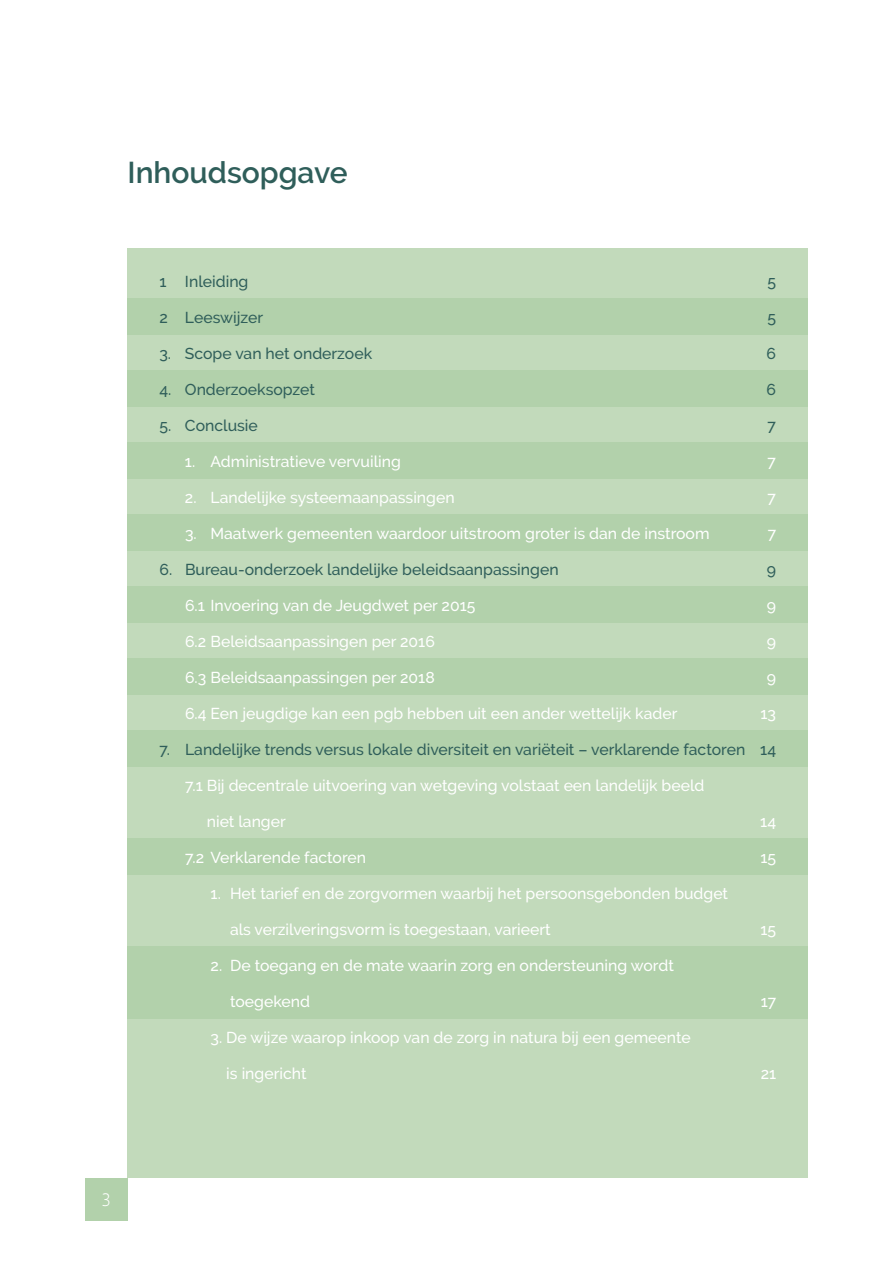
<style>
.page{position:relative;width:893px;height:1263px;background:#fff}
.page>*{position:absolute;margin:0;border:0;box-sizing:border-box;transform-origin:0 0}
.t1{font:600 30px "Raleway";color:#2f5e5a}
.t2{font:300 18px "Zen New";color:#fff}
.t3{font:500 15.75px "Raleway";color:#fff}
.t4{font:500 15.75px "Raleway";color:#2f5e5a}
</style>
<div class="page">
<div style="left:85px;top:1178px;width:43px;height:42px;background:#b2d1ab"></div>
<div style="left:128px;top:248px;width:680px;height:930px;background:#c2dabb"></div>
<div style="left:128px;top:299px;width:680px;height:36px;background:#b2d1ab"></div>
<div style="left:128px;top:443px;width:680px;height:36px;background:#b2d1ab"></div>
<div style="left:128px;top:515px;width:680px;height:36px;background:#b2d1ab"></div>
<div style="left:128px;top:587px;width:680px;height:36px;background:#b2d1ab"></div>
<div style="left:128px;top:659px;width:680px;height:36px;background:#b2d1ab"></div>
<div style="left:128px;top:730px;width:680px;height:36px;background:#b2d1ab"></div>
<div style="left:128px;top:838px;width:680px;height:36px;background:#b2d1ab"></div>
<div style="left:128px;top:982px;width:680px;height:36px;background:#b2d1ab"></div>
<div style="left:128px;top:946px;width:680px;height:36px;background:#b2d1ab"></div>
<div style="left:128px;top:371px;width:680px;height:36px;background:#b2d1ab"></div>
<h1 class="t1" style="left:128px;top:155px;width:222px">Inhoudsopgave</h1>
<p class="t4" style="left:159px;top:272px;width:90px">1 Inleiding</p>
<p class="t4" style="left:767px;top:272px;width:10px">5</p>
<p class="t4" style="left:159px;top:308px;width:105px">2 Leeswijzer</p>
<p class="t4" style="left:767px;top:308px;width:10px">5</p>
<p class="t4" style="left:159px;top:344px;width:214px">3. Scope van het onderzoek</p>
<p class="t4" style="left:766px;top:344px;width:11px">6</p>
<p class="t4" style="left:159px;top:380px;width:157px">4. Onderzoeksopzet</p>
<p class="t4" style="left:766px;top:380px;width:11px">6</p>
<p class="t4" style="left:159px;top:416px;width:100px">5. Conclusie</p>
<p class="t4" style="left:768px;top:416px;width:10px">7</p>
<p class="t3" style="left:185px;top:452px;width:217px">1. Administratieve vervuiling</p>
<p class="t3" style="left:768px;top:452px;width:10px">7</p>
<p class="t3" style="left:185px;top:488px;width:271px">2. Landelijke systeemaanpassingen</p>
<p class="t3" style="left:768px;top:488px;width:10px">7</p>
<p class="t3" style="left:185px;top:524px;width:526px">3. Maatwerk gemeenten waardoor uitstroom groter is dan de instroom</p>
<p class="t3" style="left:768px;top:524px;width:10px">7</p>
<p class="t4" style="left:159px;top:560px;width:401px">6. Bureau-onderzoek landelijke beleidsaanpassingen</p>
<p class="t4" style="left:767px;top:560px;width:11px">9</p>
<p class="t3" style="left:185px;top:596px;width:292px">6.1 Invoering van de Jeugdwet per 2015</p>
<p class="t3" style="left:767px;top:596px;width:11px">9</p>
<p class="t3" style="left:185px;top:632px;width:251px">6.2 Beleidsaanpassingen per 2016</p>
<p class="t3" style="left:767px;top:632px;width:11px">9</p>
<p class="t3" style="left:185px;top:668px;width:251px">6.3 Beleidsaanpassingen per 2018</p>
<p class="t3" style="left:767px;top:668px;width:11px">9</p>
<p class="t3" style="left:185px;top:704px;width:494px">6.4 Een jeugdige kan een pgb hebben uit een ander wettelijk kader</p>
<p class="t3" style="left:760px;top:704px;width:17px">13</p>
<p class="t4" style="left:160px;top:740px;width:618px">7. Landelijke trends versus lokale diversiteit en variëteit – verklarende factoren 14</p>
<p class="t3" style="left:185px;top:776px;width:521px">7.1 Bij decentrale uitvoering van wetgeving volstaat een landelijk beeld</p>
<p class="t3" style="left:207px;top:812px;width:81px">niet langer</p>
<p class="t3" style="left:760px;top:812px;width:17px">14</p>
<p class="t3" style="left:185px;top:848px;width:183px">7.2 Verklarende factoren</p>
<p class="t3" style="left:760px;top:848px;width:17px">15</p>
<p class="t3" style="left:211px;top:884px;width:519px">1. Het tarief en de zorgvormen waarbij het persoonsgebonden budget</p>
<p class="t3" style="left:230px;top:920px;width:322px">als verzilveringsvorm is toegestaan, varieert</p>
<p class="t3" style="left:760px;top:920px;width:17px">15</p>
<p class="t3" style="left:211px;top:956px;width:465px">2. De toegang en de mate waarin zorg en ondersteuning wordt</p>
<p class="t3" style="left:230px;top:992px;width:81px">toegekend</p>
<p class="t3" style="left:761px;top:992px;width:17px">17</p>
<p class="t3" style="left:211px;top:1028px;width:482px">3. De wijze waarop inkoop van de zorg in natura bij een gemeente</p>
<p class="t3" style="left:226px;top:1064px;width:82px">is ingericht</p>
<p class="t3" style="left:761px;top:1064px;width:17px">21</p>
<p class="t2" style="left:102px;top:1190px;width:10px">3</p>
</div>
